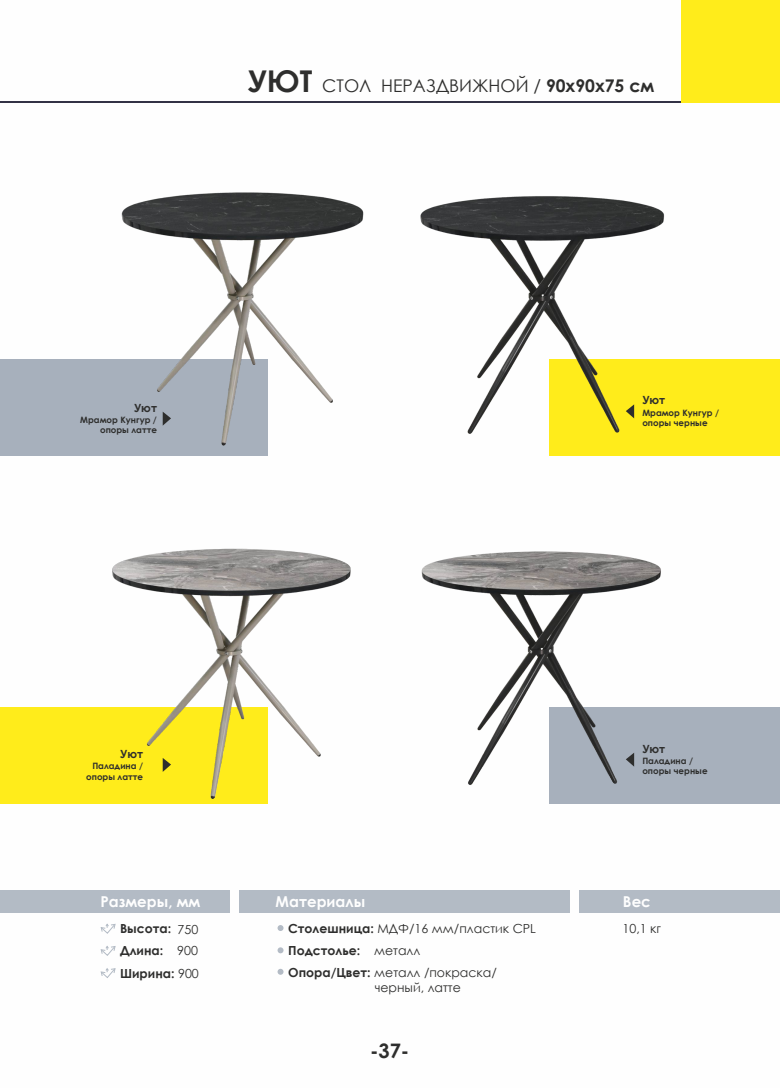
<style>
.page{position:relative;width:780px;height:1088px;background:#fff}
.page>*{position:absolute;margin:0;border:0;box-sizing:border-box;transform-origin:0 0}
.t1{font:700 20px "Century Gothic";color:#2e2e2d}
.t2{font:17.5px "Century Gothic";color:#2e2e2d}
.t3{font:700 15px "Century Gothic";color:#fefefe}
.t4{font:12.5px/21.9px "Century Gothic";color:#2e2e2d}
.t5{font:700 12.5px/22.1px "Century Gothic";color:#2e2e2d}
.t6{font:700 11.25px "Century Gothic";color:#2e2e2d}
.t7{font:700 8.75px/10.6px "Century Gothic";color:#2e2e2d}
.s1{font-weight:700;font-size:30px}
.s2{font-weight:700}
.s3{font-weight:400}
</style>
<div class="page">
<div style="left:680px;top:0;width:99px;height:103px;background:#ffec1b"></div>
<hr style="left:0;top:101px;width:680px;height:2px;background:#333245">
<div style="left:549px;top:359px;width:230px;height:97px;background:#ffec1b"></div>
<div style="left:549px;top:707px;width:230px;height:96px;background:#a7b0bc"></div>
<div style="left:579px;top:890px;width:200px;height:23px;background:#b3bbc5"></div>
<svg style="left:100px;top:924px;width:16px;height:10px"></svg>
<svg style="left:100px;top:946px;width:16px;height:10px"></svg>
<svg style="left:100px;top:968px;width:16px;height:10px"></svg>
<div style="left:239px;top:890px;width:331px;height:23px;background:#b3bbc5"></div>
<svg style="left:277px;top:925px;width:6px;height:6px"></svg>
<svg style="left:277px;top:947px;width:6px;height:6px"></svg>
<svg style="left:277px;top:969px;width:6px;height:6px"></svg>
<div style="left:0;top:890px;width:230px;height:23px;background:#b3bbc5"></div>
<div style="left:0;top:707px;width:268px;height:96px;background:#ffec1b"></div>
<div style="left:0;top:359px;width:268px;height:97px;background:#a7b0bc"></div>
<img style="left:112px;top:192px;width:553px;height:607px">
<h2 class="t2" style="left:248px;top:79px;width:408px"><span class="s1">УЮТ</span> СТОЛ НЕРАЗДВИЖНОЙ / <span class="s2">90х90х75 см</span></h2>
<p class="t6" style="left:134px;top:403px;width:24px">Уют</p>
<p class="t7" style="left:80px;top:415px;width:78px;text-align:right">Мрамор Кунгур / опоры латте</p>
<p class="t6" style="left:642px;top:396px;width:24px">Уют</p>
<p class="t7" style="left:642px;top:408px;width:78px">Мрамор Кунгур / опоры черные</p>
<p class="t6" style="left:120px;top:749px;width:24px">Уют</p>
<p class="t7" style="left:86px;top:761px;width:58px;text-align:right">Паладина / опоры латте</p>
<p class="t6" style="left:642px;top:744px;width:24px">Уют</p>
<p class="t7" style="left:642px;top:756px;width:67px">Паладина / опоры черные</p>
<p class="t3" style="left:79px;top:896px;width:101px">Размеры, мм</p>
<p class="t5" style="left:120px;top:919px;width:80px">Высота:<br>Длина: <span class="s3">900<br></span>Ширина: <span class="s3">900</span></p>
<p class="t3" style="left:100px;top:896px;width:101px">Размеры, мм</p>
<p class="t3" style="left:275px;top:896px;width:91px">Материалы</p>
<p class="t4" style="left:288px;top:919px;width:249px"><span class="s2">Столешница:</span> МДФ/16 мм/пластик CPL<br><span class="s2">Подстолье:</span> металл<br><span class="s2">Опора/Цвет:</span> металл /покраска/</p>
<p class="t4" style="left:375px;top:977px;width:88px">черный, латте</p>
<p class="t3" style="left:623px;top:896px;width:29px">Вес</p>
<p class="t4" style="left:178px;top:919px;width:22px">750</p>
<p class="t4" style="left:622px;top:919px;width:40px">10,1 кг</p>
<h1 class="t1" style="left:370px;top:1043px;width:41px">-37-</h1>
</div>
